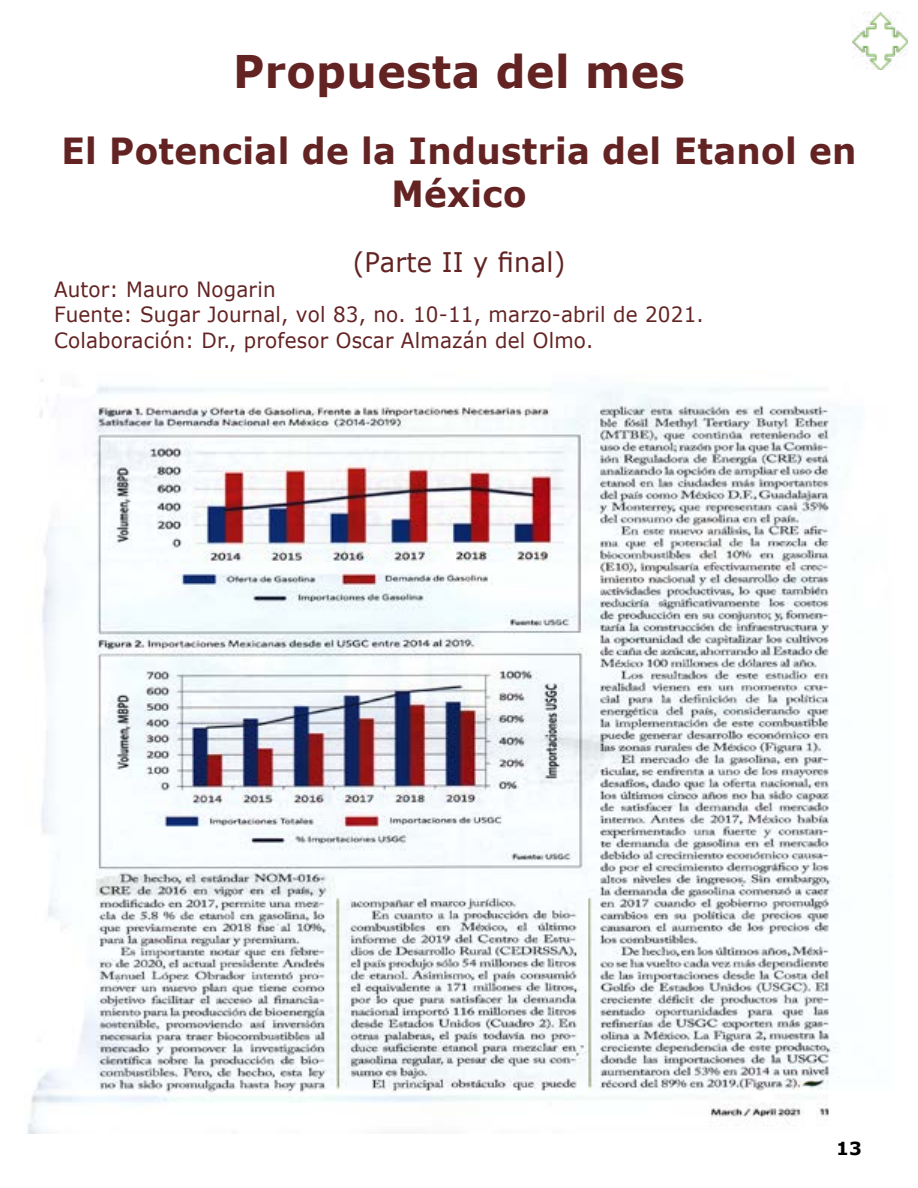
<style>
.page{position:relative;width:918px;height:1188px;background:#fff}
.page>*{position:absolute;margin:0;border:0;box-sizing:border-box;transform-origin:0 0}
.t1{font:700 45px "Verdana";letter-spacing:.01em;color:#632323;scale:.95 1}
.t2{font:700 36px/43.2px "Verdana";letter-spacing:.01em;color:#632323;text-align:center;scale:.95 1}
.t3{font:27px "Verdana";letter-spacing:.01em;color:#632323;scale:.95 1}
.t4{font:21px/25.2px "Verdana";letter-spacing:.01em;color:#632323;scale:.95 1}
.t5{font:700 18px "Verdana";color:#000}
</style>
<div class="page">
<img style="left:27px;top:379px;width:812px;height:755px">
<img style="left:852px;top:11px;width:56px;height:58px">
<h1 class="t1" style="left:233px;top:40px;width:477px">Propuesta del mes</h1>
<h2 class="t2" style="left:61px;top:129px;width:838px">El Potencial de la Industria del Etanol en<br>México</h2>
<p class="t3" style="left:353px;top:244px;width:225px">(Parte II y final)</p>
<p class="t4" style="left:54px;top:277px;width:686px">Autor: Mauro Nogarin<br>Fuente: Sugar Journal, vol 83, no. 10-11, marzo-abril de 2021.<br>Colaboración: Dr., profesor Oscar Almazán del Olmo.</p>
<p class="t5" style="left:836px;top:1135px;width:27px">13</p>
</div>
